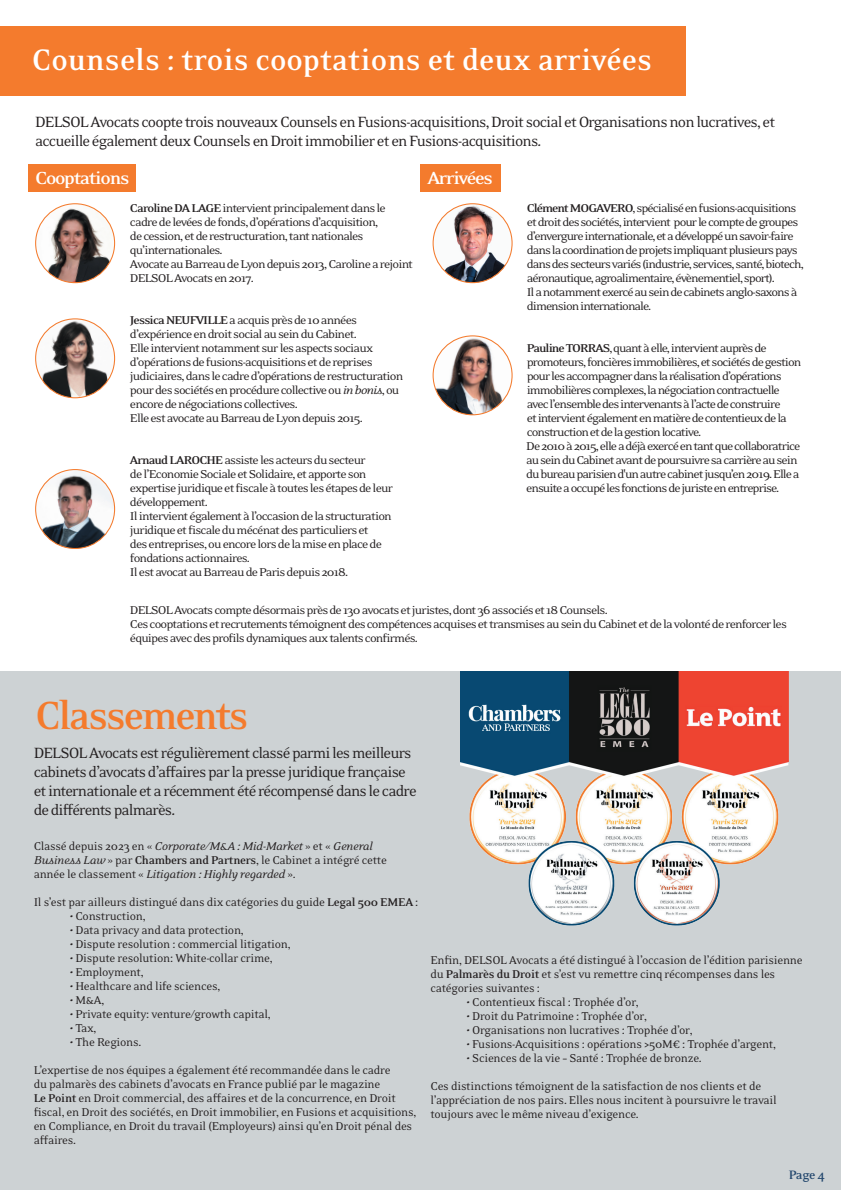
<style>
.page{position:relative;width:841px;height:1190px;background:#fff}
.page>*{position:absolute;margin:0;border:0;box-sizing:border-box;transform-origin:0 0}
.t1{font:700 45px "Eidetic Neo OT";letter-spacing:-.05em;color:#f47b2d}
.t2{font:700 34px "Eidetic Neo OT";color:#fff}
.t3{font:700 20px "Eidetic Neo OT";letter-spacing:-.06em;color:#fff;scale:1.06 1}
.t4{font:17px/19px "Eidetic Neo OT";letter-spacing:-.05em;color:#231f20}
.t5{font:700 14px "Eidetic Neo OT";color:#24486e}
.t6{font:13px/14px "Eidetic Neo OT";letter-spacing:-.06em;color:#231f20;scale:1.06 1}
.t7{font:13px/14px "Eidetic Neo OT";letter-spacing:-.02em;color:#231f20}
.t8{font:13px "Eidetic Neo OT";letter-spacing:-.03em;color:#231f20}
.t9{font:13px "Eidetic Neo OT";letter-spacing:-.06em;color:#231f20}
.s1{font-weight:700}
.s2{font-style:italic}
</style>
<div class="page">
<div style="left:0;top:671px;width:840px;height:519px;background:#cdd2d4"></div>
<div style="left:29px;top:165px;width:107px;height:27px;background:#f47b2d"></div>
<div style="left:420px;top:165px;width:80px;height:27px;background:#f47b2d"></div>
<div style="left:0;top:26px;width:685px;height:70px;background:#f47b2d"></div>
<img style="left:36px;top:204px;width:79px;height:79px">
<div style="left:35px;top:203px;width:80px;height:80px;border:1px solid #f47b2d;border-radius:50%"></div>
<img style="left:36px;top:320px;width:79px;height:78px">
<div style="left:35px;top:318px;width:80px;height:80px;border:1px solid #f47b2d;border-radius:50%"></div>
<img style="left:36px;top:470px;width:79px;height:78px">
<div style="left:35px;top:469px;width:80px;height:80px;border:1px solid #f47b2d;border-radius:50%"></div>
<img style="left:433px;top:204px;width:79px;height:79px;border-radius:39px">
<div style="left:432px;top:203px;width:80px;height:80px;border:1px solid #f47b2d;border-radius:50%"></div>
<img style="left:433px;top:336px;width:79px;height:79px;border-radius:39px">
<div style="left:432px;top:335px;width:80px;height:80px;border:1px solid #f47b2d;border-radius:50%"></div>
<img style="left:460px;top:671px;width:328px;height:255px">
<h2 class="t2" style="left:32px;top:43px;width:621px">Counsels : trois cooptations et deux arrivées</h2>
<h3 class="t4" style="left:35px;top:112px;width:741px">DELSOL Avocats coopte trois nouveaux Counsels en Fusions-acquisitions, Droit social et Organisations non lucratives, et accueille également deux Counsels en Droit immobilier et en Fusions-acquisitions.</h3>
<h3 class="t3" style="left:35px;top:168px;width:91px">Cooptations</h3>
<p class="t6" style="left:130px;top:201px;width:268px"><span class="s1">Caroline DA LAGE</span> intervient principalement dans le cadre de levées de fonds, d’opérations d’acquisition,<br>de cession, et de restructuration, tant nationales qu’internationales.<br>Avocate au Barreau de Lyon depuis 2013, Caroline a rejoint DELSOL Avocats en 2017.</p>
<p class="t6" style="left:130px;top:313px;width:259px"><span class="s1">Jessica NEUFVILLE</span> a acquis près de 10 années d’expérience en droit social au sein du Cabinet.<br>Elle intervient notamment sur les aspects sociaux d’opérations de fusions-acquisitions et de reprises judiciaires, dans le cadre d’opérations de restructuration pour des sociétés en procédure collective ou <span class="s2">in bonis</span>, ou encore de négociations collectives.<br>Elle est avocate au Barreau de Lyon depuis 2015.</p>
<p class="t6" style="left:130px;top:453px;width:249px"><span class="s1">Arnaud LAROCHE</span> assiste les acteurs du secteur<br>de l’Economie Sociale et Solidaire, et apporte son expertise juridique et fiscale à toutes les étapes de leur développement.<br>Il intervient également à l’occasion de la structuration juridique et fiscale du mécénat des particuliers et<br>des entreprises, ou encore lors de la mise en place de fondations actionnaires.<br>Il est avocat au Barreau de Paris depuis 2018.</p>
<h3 class="t3" style="left:427px;top:168px;width:63px">Arrivées</h3>
<p class="t6" style="left:526px;top:201px;width:263px"><span class="s1">Clément MOGAVERO</span>, spécialisé en fusions-acquisitions et droit des sociétés, intervient pour le compte de groupes d’envergure internationale, et a développé un savoir-faire dans la coordination de projets impliquant plusieurs pays dans des secteurs variés (industrie, services, santé, biotech, aéronautique, agroalimentaire, évènementiel, sport).<br>Il a notamment exercé au sein de cabinets anglo-saxons à dimension internationale.</p>
<p class="t6" style="left:526px;top:341px;width:261px"><span class="s1">Pauline TORRAS</span>, quant à elle, intervient auprès de promoteurs, foncières immobilières, et sociétés de gestion pour les accompagner dans la réalisation d’opérations immobilières complexes, la négociation contractuelle avec l’ensemble des intervenants à l’acte de construire<br>et intervient également en matière de contentieux de la construction et de la gestion locative.<br>De 2010 à 2015, elle a déjà exercé en tant que collaboratrice au sein du Cabinet avant de poursuivre sa carrière au sein du bureau parisien d'un autre cabinet jusqu’en 2019. Elle a ensuite a occupé les fonctions de juriste en entreprise.</p>
<p class="t6" style="left:130px;top:603px;width:621px">DELSOL Avocats compte désormais près de 130 avocats et juristes, dont 36 associés et 18 Counsels.<br>Ces cooptations et recrutements témoignent des compétences acquises et transmises au sein du Cabinet et de la volonté de renforcer les équipes avec des profils dynamiques aux talents confirmés.</p>
<h1 class="t1" style="left:35px;top:692px;width:215px">Classements</h1>
<h3 class="t4" style="left:34px;top:744px;width:384px">DELSOL Avocats est régulièrement classé parmi les meilleurs cabinets d’avocats d’affaires par la presse juridique française et internationale et a récemment été récompensé dans le cadre de différents palmarès.</h3>
<p class="t7" style="left:34px;top:839px;width:354px">Classé depuis 2023 en « <span class="s2">Corporate/M&amp;A : Mid-Market</span> » et « <span class="s2">General<br>Business Law</span> » par <span class="s1">Chambers and Partners</span>, le Cabinet a intégré cette année le classement « <span class="s2">Litigation : Highly regarded</span> ».</p>
<p class="t7" style="left:34px;top:895px;width:386px">Il s’est par ailleurs distingué dans dix catégories du guide <span class="s1">Legal 500 EMEA</span> :</p>
<p class="t7" style="left:70px;top:909px;width:77px">• Construction,</p>
<p class="t7" style="left:70px;top:923px;width:175px">• Data privacy and data protection,</p>
<p class="t7" style="left:70px;top:937px;width:222px">• Dispute resolution : commercial litigation,</p>
<p class="t7" style="left:70px;top:951px;width:204px">• Dispute resolution: White-collar crime,</p>
<p class="t7" style="left:70px;top:965px;width:75px">• Employment,</p>
<p class="t7" style="left:70px;top:979px;width:152px">• Healthcare and life sciences,</p>
<p class="t9" style="left:70px;top:993px;width:36px">• M&amp;A,</p>
<p class="t8" style="left:70px;top:1007px;width:202px">• Private equity: venture/growth capital,</p>
<p class="t9" style="left:70px;top:1021px;width:28px">• Tax,</p>
<p class="t7" style="left:34px;top:1028px;width:358px;line-height:28px;text-indent:36px">• The Regions.<br>L’expertise de nos équipes a également été recommandée dans le cadre</p>
<p class="t7" style="left:34px;top:1077px;width:384px">du palmarès des cabinets d’avocats en France publié par le magazine<br><span class="s1">Le Point</span> en Droit commercial, des affaires et de la concurrence, en Droit fiscal, en Droit des sociétés, en Droit immobilier, en Fusions et acquisitions, en Compliance, en Droit du travail (Employeurs) ainsi qu’en Droit pénal des affaires.</p>
<p class="t7" style="left:430px;top:953px;width:373px">Enfin, DELSOL Avocats a été distingué à l’occasion de l’édition parisienne du <span class="s1">Palmarès du Droit</span> et s’est vu remettre cinq récompenses dans les catégories suivantes :</p>
<p class="t7" style="left:466px;top:995px;width:174px">• Contentieux fiscal : Trophée d’or,</p>
<p class="t7" style="left:466px;top:1009px;width:182px">• Droit du Patrimoine : Trophée d’or,</p>
<p class="t7" style="left:466px;top:1023px;width:227px">• Organisations non lucratives : Trophée d’or,</p>
<p class="t7" style="left:466px;top:1037px;width:311px">• Fusions-Acquisitions : opérations &gt;50M€ : Trophée d’argent,</p>
<p class="t7" style="left:430px;top:1044px;width:332px;line-height:28px;text-indent:36px">• Sciences de la vie – Santé : Trophée de bronze.<br>Ces distinctions témoignent de la satisfaction de nos clients et de</p>
<p class="t7" style="left:430px;top:1093px;width:348px">l’appréciation de nos pairs. Elles nous incitent à poursuivre le travail toujours avec le même niveau d’exigence.</p>
<p class="t5" style="left:788px;top:1168px;width:38px">Page 4</p>
</div>
